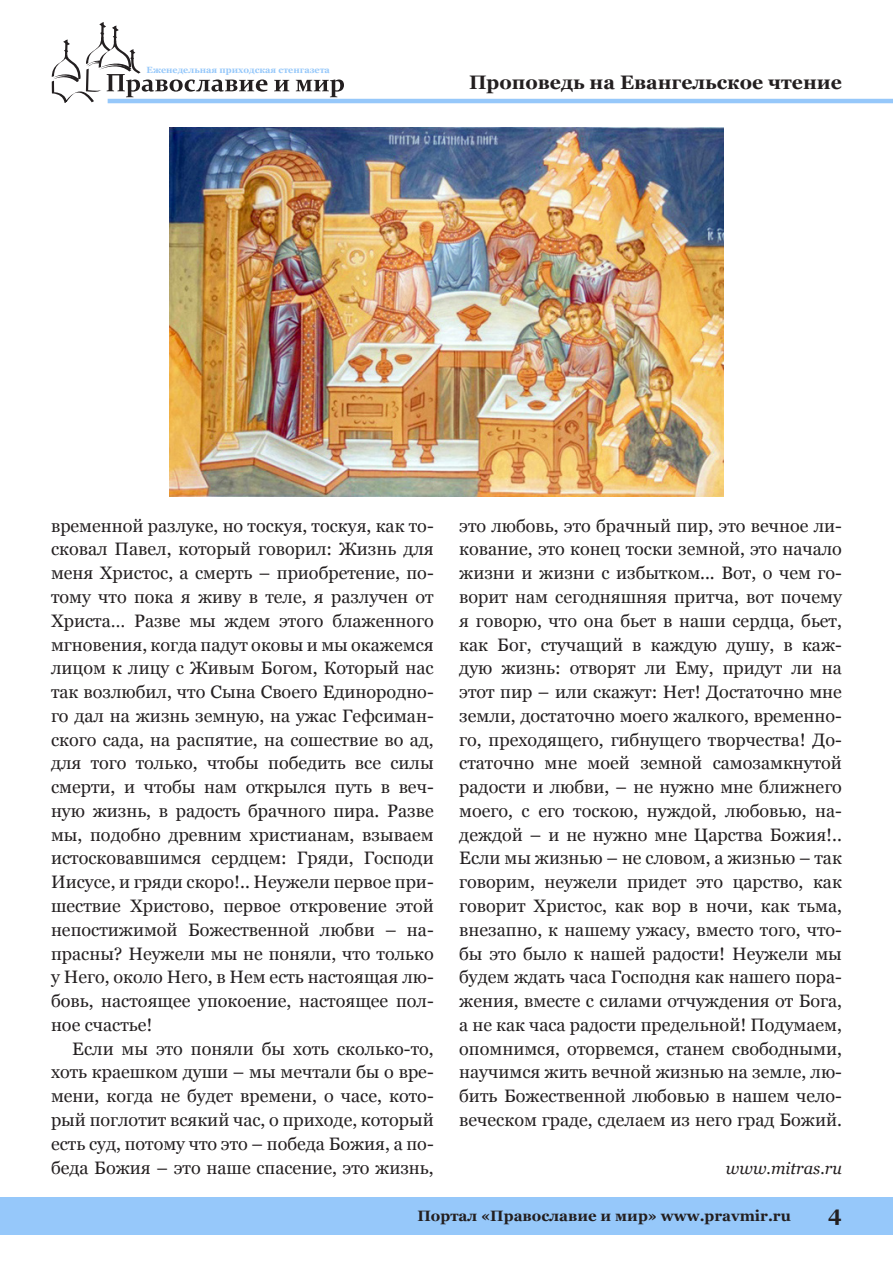
<style>
.page{position:relative;width:893px;height:1263px;background:#fff}
.page>*{position:absolute;margin:0;border:0;box-sizing:border-box;transform-origin:0 0}
.t1{font:700 21px "Georgia";color:#231f20}
.kolontitul{font:700 19.5px "Georgia";color:#231f20}
.Text{font:18px/23.7px "Georgia";color:#231f20;text-align:justify}
.Bibliography{font:italic 16.5px "Georgia";color:#231f20}
.t2{font:700 15px "Georgia";color:#231f20}
.t3{font:700 9px "Georgia";color:#96c8fa}
</style>
<div class="page">
<svg style="left:52px;top:22px;width:215px;height:81px"></svg>
<svg style="left:274px;top:80px;width:15px;height:11px"></svg>
<svg style="left:296px;top:79px;width:48px;height:18px"></svg>
<hr style="left:108px;top:99px;width:785px;height:4px;background:#96c8fa">
<div style="left:0;top:1197px;width:893px;height:37px;background:#96c8fa"></div>
<img style="left:170px;top:128px;width:553px;height:368px">
<p class="t3" style="left:147px;top:64px;width:185px">Еженедельная приходская стенгазета</p>
<p class="kolontitul" style="left:469px;top:69px;width:374px">Проповедь на Евангельское чтение</p>
<p class="Text" style="left:51px;top:514px;width:384px">временной разлуке, но тоскуя, тоскуя, как то&shy;сковал Павел, который говорил: Жизнь для меня Христос, а смерть – приобретение, по&shy;тому что пока я живу в теле, я разлучен от Христа… Разве мы ждем этого блаженного мгновения, когда падут оковы и мы окажемся лицом к лицу с Живым Богом, Который нас так возлюбил, что Сына Своего Единородно&shy;го дал на жизнь земную, на ужас Гефсиман&shy;ского сада, на распятие, на сошествие во ад, для того только, чтобы победить все силы смерти, и чтобы нам открылся путь в веч&shy;ную жизнь, в радость брачного пира. Разве мы, подобно древним христианам, взываем истосковавшимся сердцем: Гряди, Господи Иисусе, и гряди скоро!.. Неужели первое при&shy;шествие Христово, первое откровение этой непостижимой Божественной любви – на&shy;прасны? Неужели мы не поняли, что только у Него, около Него, в Нем есть настоящая лю&shy;бовь, настоящее упокоение, настоящее пол&shy;ное счастье!</p>
<p class="Text" style="left:51px;top:1037px;width:384px;text-indent:21px">Если мы это поняли бы хоть сколько-то, хоть краешком души – мы мечтали бы о вре&shy;мени, когда не будет времени, о часе, кото&shy;рый поглотит всякий час, о приходе, который есть суд, потому что это – победа Божия, а по&shy;беда Божия – это наше спасение, это жизнь,</p>
<p class="Text" style="left:459px;top:514px;width:384px">это любовь, это брачный пир, это вечное ли&shy;кование, это конец тоски земной, это начало жизни и жизни с избытком... Вот, о чем го&shy;ворит нам сегодняшняя притча, вот почему я говорю, что она бьет в наши сердца, бьет, как Бог, стучащий в каждую душу, в каж&shy;дую жизнь: отворят ли Ему, придут ли на этот пир – или скажут: Нет! Достаточно мне земли, достаточно моего жалкого, временно&shy;го, преходящего, гибнущего творчества! До&shy;статочно мне моей земной самозамкнутой радости и любви, – не нужно мне ближнего моего, с его тоскою, нуждой, любовью, на&shy;деждой – и не нужно мне Царства Божия!..<br>Если мы жизнью – не словом, а жизнью – так говорим, неужели придет это царство, как говорит Христос, как вор в ночи, как тьма, внезапно, к нашему ужасу, вместо того, что&shy;бы это было к нашей радости! Неужели мы будем ждать часа Господня как нашего пора&shy;жения, вместе с силами отчуждения от Бога, а не как часа радости предельной! Подумаем, опомнимся, оторвемся, станем свободными, научимся жить вечной жизнью на земле, лю&shy;бить Божественной любовью в нашем чело&shy;веческом граде, сделаем из него град Божий.</p>
<p class="Bibliography" style="left:726px;top:1157px;width:117px">www.mitras.ru</p>
<p class="t2" style="left:417px;top:1206px;width:375px">Портал «Православие и мир» www.pravmir.ru</p>
<p class="t1" style="left:828px;top:1200px;width:15px">4</p>
</div>
